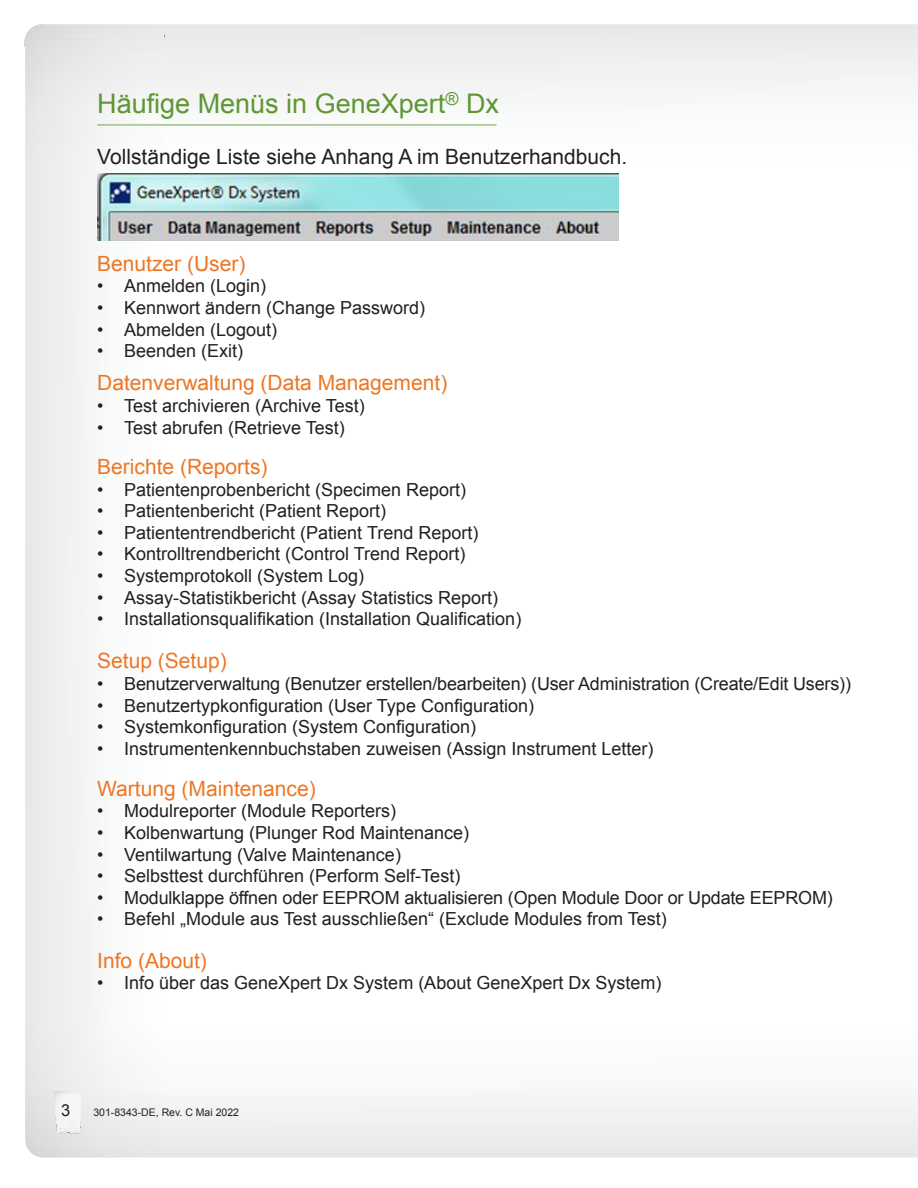
<style>
.page{position:relative;width:918px;height:1188px;background:#fff}
.page>*{position:absolute;margin:0;border:0;box-sizing:border-box;transform-origin:0 0}
.t1{font:27px "Arial";color:#5d9732}
.t2{font:21px "Arial";color:#ee7624}
.t3{font:21px "Arial";color:#231f20}
.t4{font:18px "Arial";color:#231f20}
.t5{font:16.5px "Arial";color:#231f20}
.t6{font:10.5px "Arial";color:#231f20}
</style>
<div class="page">
<img style="left:24px;top:25px;width:14px;height:22px">
<hr style="left:97px;top:125px;width:400px;height:1px;background:#5d9732">
<img style="left:97px;top:173px;width:522px;height:67px">
<svg style="left:55px;top:1109px;width:27px;height:25px"></svg>
<svg style="left:58px;top:1091px;width:10px;height:5px"></svg>
<img style="left:68px;top:1091px;width:14px;height:5px">
<h1 class="t1" style="left:97px;top:86px;width:403px">Häufige Menüs in GeneXpert<sup>®</sup> Dx</h1>
<p class="t3" style="left:97px;top:143px;width:531px">Vollständige Liste siehe Anhang A im Benutzerhandbuch.</p>
<p class="t2" style="left:97px;top:256px;width:150px">Benutzer (User)</p>
<p class="t4" style="left:97px;top:279px;width:171px">• Anmelden (Login)</p>
<p class="t4" style="left:97px;top:301px;width:330px">• Kennwort ändern (Change Password)</p>
<p class="t4" style="left:97px;top:323px;width:182px">• Abmelden (Logout)</p>
<p class="t4" style="left:97px;top:344px;width:148px">• Beenden (Exit)</p>
<p class="t2" style="left:97px;top:375px;width:352px">Datenverwaltung (Data Management)</p>
<p class="t4" style="left:97px;top:399px;width:269px">• Test archivieren (Archive Test)</p>
<p class="t4" style="left:97px;top:420px;width:249px">• Test abrufen (Retrieve Test)</p>
<p class="t2" style="left:97px;top:459px;width:172px">Berichte (Reports)</p>
<p class="t4" style="left:97px;top:482px;width:371px">• Patientenprobenbericht (Specimen Report)</p>
<p class="t4" style="left:97px;top:504px;width:291px">• Patientenbericht (Patient Report)</p>
<p class="t4" style="left:97px;top:526px;width:383px">• Patiententrendbericht (Patient Trend Report)</p>
<p class="t4" style="left:97px;top:547px;width:370px">• Kontrolltrendbericht (Control Trend Report)</p>
<p class="t4" style="left:97px;top:569px;width:269px">• Systemprotokoll (System Log)</p>
<p class="t4" style="left:97px;top:590px;width:403px">• Assay-Statistikbericht (Assay Statistics Report)</p>
<p class="t4" style="left:97px;top:612px;width:426px">• Installationsqualifikation (Installation Qualification)</p>
<p class="t2" style="left:97px;top:653px;width:131px">Setup (Setup)</p>
<p class="t4" style="left:97px;top:677px;width:755px">• Benutzerverwaltung (Benutzer erstellen/bearbeiten) (User Administration (Create/Edit Users))</p>
<p class="t4" style="left:97px;top:699px;width:438px">• Benutzertypkonfiguration (User Type Configuration)</p>
<p class="t4" style="left:97px;top:720px;width:381px">• Systemkonfiguration (System Configuration)</p>
<p class="t4" style="left:97px;top:742px;width:558px">• Instrumentenkennbuchstaben zuweisen (Assign Instrument Letter)</p>
<p class="t2" style="left:97px;top:775px;width:220px">Wartung (Maintenance)</p>
<p class="t4" style="left:97px;top:804px;width:301px">• Modulreporter (Module Reporters)</p>
<p class="t4" style="left:97px;top:826px;width:374px">• Kolbenwartung (Plunger Rod Maintenance)</p>
<p class="t4" style="left:97px;top:848px;width:305px">• Ventilwartung (Valve Maintenance)</p>
<p class="t4" style="left:97px;top:869px;width:365px">• Selbsttest durchführen (Perform Self-Test)</p>
<p class="t4" style="left:97px;top:891px;width:737px">• Modulklappe öffnen oder EEPROM aktualisieren (Open Module Door or Update EEPROM)</p>
<p class="t4" style="left:97px;top:912px;width:571px">• Befehl „Module aus Test ausschließen“ (Exclude Modules from Test)</p>
<p class="t2" style="left:97px;top:952px;width:111px">Info (About)</p>
<p class="t4" style="left:97px;top:976px;width:566px">• Info über das GeneXpert Dx System (About GeneXpert Dx System)</p>
<p class="t5" style="left:61px;top:1104px;width:11px">3</p>
<p class="t6" style="left:93px;top:1108px;width:147px">301-8343-DE, Rev. C Mai 2022</p>
</div>
